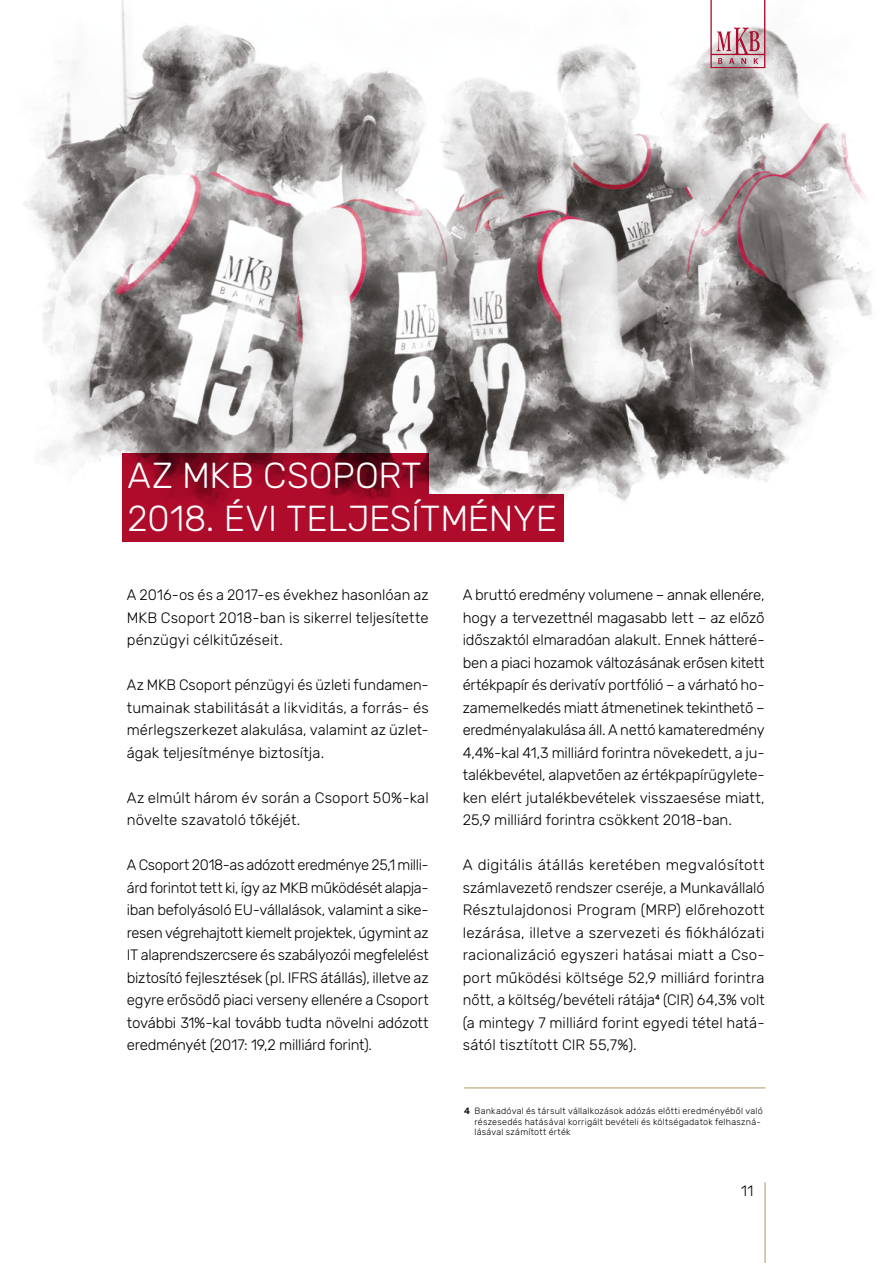
<style>
.page{position:relative;width:893px;height:1263px;background:#fff}
.page>*{position:absolute;margin:0;border:0;box-sizing:border-box;transform-origin:0 0}
.t1{font:300 36px/43.2px "Rubik";letter-spacing:-.005em;color:#fff}
.t2{font:300 15px/22.5px "Rubik";color:#000;text-align:justify}
.t3{font:300 9px/10.8px "Rubik";letter-spacing:.025em;color:#000}
.s1{font-weight:500}
</style>
<div class="page">
<hr style="left:765px;top:1182px;width:1px;height:81px;background:#b49360">
<img style="left:23px;top:0;width:849px;height:501px">
<svg style="left:710px;top:0;width:55px;height:68px"></svg>
<svg style="left:122px;top:453px;width:307px;height:42px;background:#8c0821"></svg>
<div style="left:122px;top:495px;width:442px;height:47px;background:#af0b2b"></div>
<hr style="left:464px;top:1087px;width:301px;height:1px;background:#b49360">
<h1 class="t1" style="left:128px;top:455px;width:431px">AZ MKB CSOPORT<br>2018. ÉVI TELJESÍTMÉNYE</h1>
<p class="t2" style="left:127px;top:584px;width:303px">A 2016-os és a 2017-es évekhez hasonlóan az MKB Csoport 2018-ban is sikerrel teljesítette pénzügyi célkitűzéseit.</p>
<p class="t2" style="left:127px;top:674px;width:303px">Az MKB Csoport pénzügyi és üzleti fundamen&shy;tumainak stabilitását a likviditás, a forrás- és mérlegszerkezet alakulása, valamint az üzlet&shy;ágak teljesítménye biztosítja.</p>
<p class="t2" style="left:127px;top:787px;width:303px">Az elmúlt három év során a Csoport 50%-kal növelte szavatoló tőkéjét.</p>
<p class="t2" style="left:127px;top:854px;width:303px">A Csoport 2018-as adózott eredménye 25,1 milli&shy;árd forintot tett ki, így az MKB működését alapja&shy;iban befolyásoló EU-vállalások, valamint a sike&shy;resen végrehajtott kiemelt projektek, úgymint az IT alaprendszercsere és szabályozói megfelelést biztosító fejlesztések (pl. IFRS átállás), illetve az egyre erősödő piaci verseny ellenére a Csoport további 31%-kal tovább tudta növelni adózott eredményét (2017: 19,2 milliárd forint).</p>
<p class="t2" style="left:463px;top:584px;width:303px">A bruttó eredmény volumene – annak ellenére, hogy a tervezettnél magasabb lett – az előző időszaktól elmaradóan alakult. Ennek hátteré&shy;ben a piaci hozamok változásának erősen kitett értékpapír és derivatív portfólió – a várható ho&shy;zamemelkedés miatt átmenetinek tekinthető – eredményalakulása áll. A nettó kamateredmény 4,4%-kal 41,3 milliárd forintra növekedett, a ju&shy;talékbevétel, alapvetően az értékpapírügylete&shy;ken elért jutalékbevételek visszaesése miatt, 25,9 milliárd forintra csökkent 2018-ban.</p>
<p class="t2" style="left:463px;top:854px;width:303px">A digitális átállás keretében megvalósított számlavezető rendszer cseréje, a Munkavállaló Résztulajdonosi Program (MRP) előrehozott lezárása, illetve a szervezeti és fiókhálózati racionalizáció egyszeri hatásai miatt a Cso&shy;port működési költsége 52,9 milliárd forintra nőtt, a költség/bevételi rátája4 (CIR) 64,3% volt (a mintegy 7 milliárd forint egyedi tétel hatá&shy;sától tisztított CIR 55,7%).</p>
<p class="t3" style="left:474px;top:1105px;width:290px;text-indent:-10px"><span class="s1">4</span> Bankadóval és társult vállalkozások adózás előtti eredményéből való részesedés hatásával korrigált bevételi és költségadatok felhaszná&shy;lásával számított érték</p>
<p class="t2" style="left:741px;top:1180px;width:14px">11</p>
</div>
